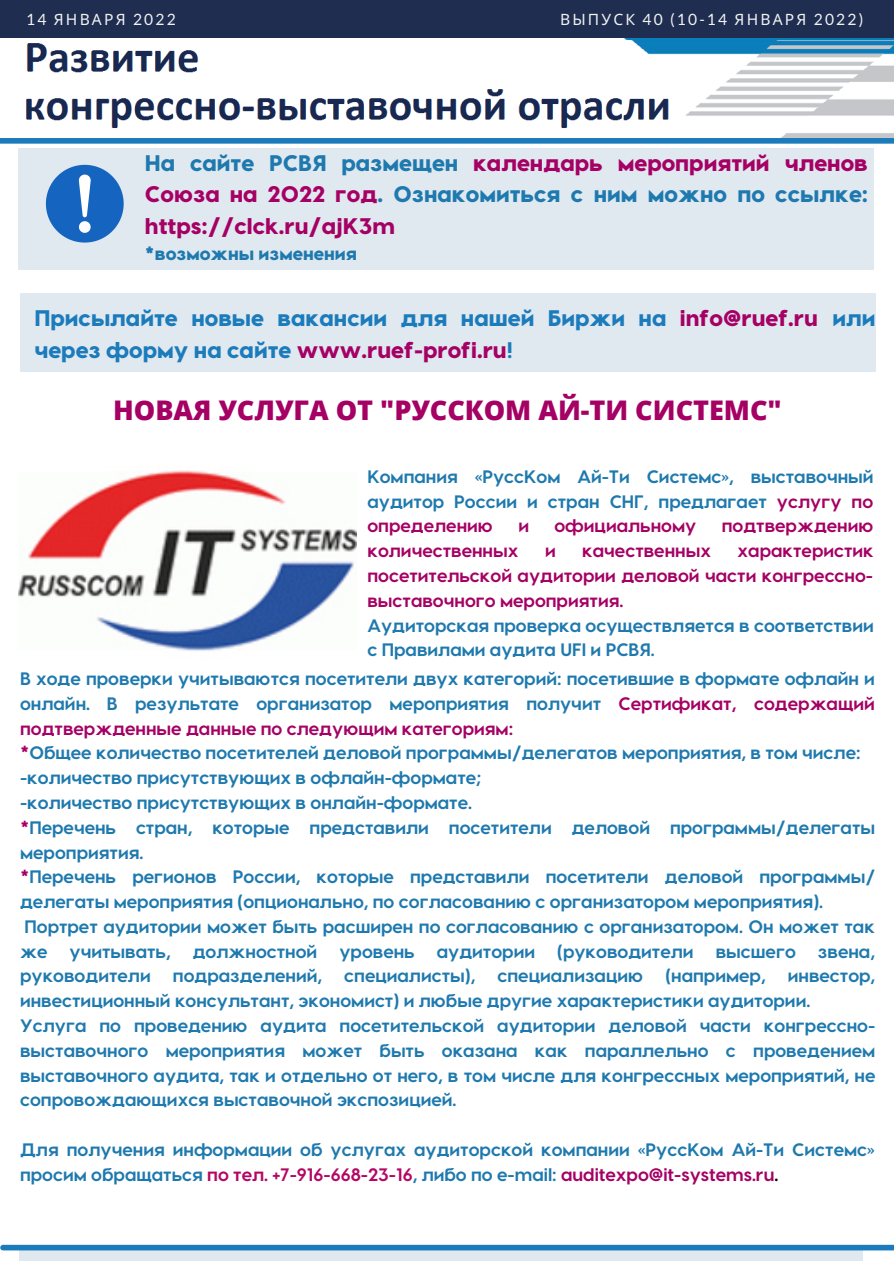
<style>
.page{position:relative;width:894px;height:1264px;background:#fff}
.page>*{position:absolute;margin:0;border:0;box-sizing:border-box;transform-origin:0 0}
.t1{font:800 27px "Open Sans";color:#a50064}
.t2{font:800 22.5px/31.5px "Visby CF";color:#a50064;text-align:justify}
.t3{font:800 22.5px/31.5px "Visby CF";color:#1b7bbb}
.t4{font:700 18px/24.8px "Visby CF";color:#1e79ae;text-align:justify}
.t5{font:700 18px/24.8px "Visby CF";color:#a50064;text-align:justify}
.t6{font:800 18px "Visby CF";color:#1e79ae}
.t7{font:15.6px "Lato";letter-spacing:.14em;color:#f2f2f2}
.s1{font-family:"Noto Sans"}
.s2{color:#1e79ae}
.s3{color:#a50064}
.s4{font-weight:700}
.s5{color:#b40764}
.s6{color:#000}
</style>
<div class="page">
<div style="left:0;top:0;width:893px;height:38px;background:#1e2d50"></div>
<img style="left:624px;top:38px;width:269px;height:3px">
<div style="left:19px;top:1250px;width:843px;height:10px;background:#e0e8f0"></div>
<div style="left:3px;top:1244px;width:890px;height:6px;background:#1b7bbb"></div>
<img style="left:25px;top:41px;width:868px;height:97px">
<div style="left:0;top:138px;width:893px;height:6px;background:#1b7bbb"></div>
<div style="left:18px;top:148px;width:855px;height:122px;background:#e0e8f0"></div>
<div style="left:20px;top:293px;width:855px;height:79px;background:#e0e8f0"></div>
<img style="left:18px;top:470px;width:338px;height:181px">
<svg style="left:46px;top:165px;width:78px;height:77px"></svg>
<p class="t7" style="left:26px;top:10px;width:151px">14 <span class="s1">ЯНВАРЯ</span> 2022</p>
<p class="t7" style="left:560px;top:10px;width:305px"><span class="s1">ВЫПУСК</span> 40 (10-14 <span class="s1">ЯНВАРЯ</span> 2022)</p>
<p class="t2" style="left:145px;top:146px;width:724px"><span class="s2">На сайте РСВЯ размещен</span> календарь мероприятий членов Союза на 2022 год<span class="s2">. Ознакомиться с ним можно по ссылке: </span>https://clck.ru/ajK3m</p>
<p class="t6" style="left:145px;top:242px;width:213px">*возможны изменения</p>
<p class="t3" style="left:34px;top:301px;width:842px">Присылайте новые вакансии для нашей Биржи на <span class="s3">info@ruef.ru</span> или через форму на сайте <span class="s3">www.ruef-profi.ru</span><span class="s4">!</span></p>
<p class="t1" style="left:113px;top:391px;width:670px">НОВАЯ УСЛУГА ОТ "РУССКОМ АЙ-ТИ СИСТЕМС"</p>
<p class="t4" style="left:367px;top:463px;width:507px">Компания «РуссКом Ай-Ти Системс», выставочный аудитор России и стран СНГ, предлагает <span class="s3">услугу по определению</span></p>
<p class="t5" style="left:518px;top:512px;width:12px">и</p>
<p class="t5" style="left:554px;top:512px;width:143px">официальному</p>
<p class="t5" style="left:721px;top:512px;width:153px">подтверждению</p>
<p class="t5" style="left:367px;top:537px;width:508px;text-indent:370px">характеристик посетительской аудитории деловой части конгрессно&shy;выставочного мероприятия.</p>
<p class="t4" style="left:367px;top:611px;width:508px">Аудиторская проверка осуществляется в соответствии с Правилами аудита UFI и РСВЯ.</p>
<p class="t5" style="left:367px;top:537px;width:152px">количественных</p>
<p class="t5" style="left:545px;top:537px;width:12px">и</p>
<p class="t5" style="left:582px;top:537px;width:130px">качественных</p>
<p class="t4" style="left:20px;top:665px;width:856px">В ходе проверки учитываются посетители двух категорий: посетившие в формате офлайн и онлайн. В результате организатор мероприятия получит <span class="s3">Сертификат, содержащий подтвержденные данные по следующим категориям:</span></p>
<p class="t4" style="left:20px;top:739px;width:841px"><span class="s3">*</span>Общее количество посетителей деловой программы/делегатов мероприятия, в том числе:</p>
<p class="t4" style="left:20px;top:764px;width:462px">-количество присутствующих в офлайн-формате;</p>
<p class="t4" style="left:20px;top:789px;width:453px">-количество присутствующих в онлайн-формате.</p>
<p class="t4" style="left:20px;top:814px;width:856px"><span class="s3">*</span>Перечень стран, которые представили посетители деловой программы/делегаты мероприятия.</p>
<p class="t4" style="left:20px;top:863px;width:856px"><span class="s3">*</span>Перечень регионов России, которые представили посетители деловой программы/ делегаты мероприятия (опционально, по согласованию с организатором мероприятия).</p>
<p class="t4" style="left:20px;top:913px;width:856px">Портрет аудитории может быть расширен по согласованию с организатором. Он может так же учитывать, должностной уровень аудитории (руководители высшего звена, руководители подразделений, специалисты), специализацию (например, инвестор, инвестиционный консультант, экономист) и любые другие характеристики аудитории.</p>
<p class="t4" style="left:20px;top:1012px;width:856px">Услуга по проведению аудита посетительской аудитории деловой части конгрессно&shy;выставочного мероприятия может быть оказана как параллельно с проведением выставочного аудита, так и отдельно от него, в том числе для конгрессных мероприятий, не сопровождающихся выставочной экспозицией.</p>
<p class="t4" style="left:20px;top:1136px;width:856px">Для получения информации об услугах аудиторской компании «РуссКом Ай-Ти Системс» просим обращаться <span class="s5">по тел. +7-916-668-23-16</span>, либо по e-mail: <span class="s3">auditexpo@it-systems.ru</span><span class="s6">.</span></p>
</div>
